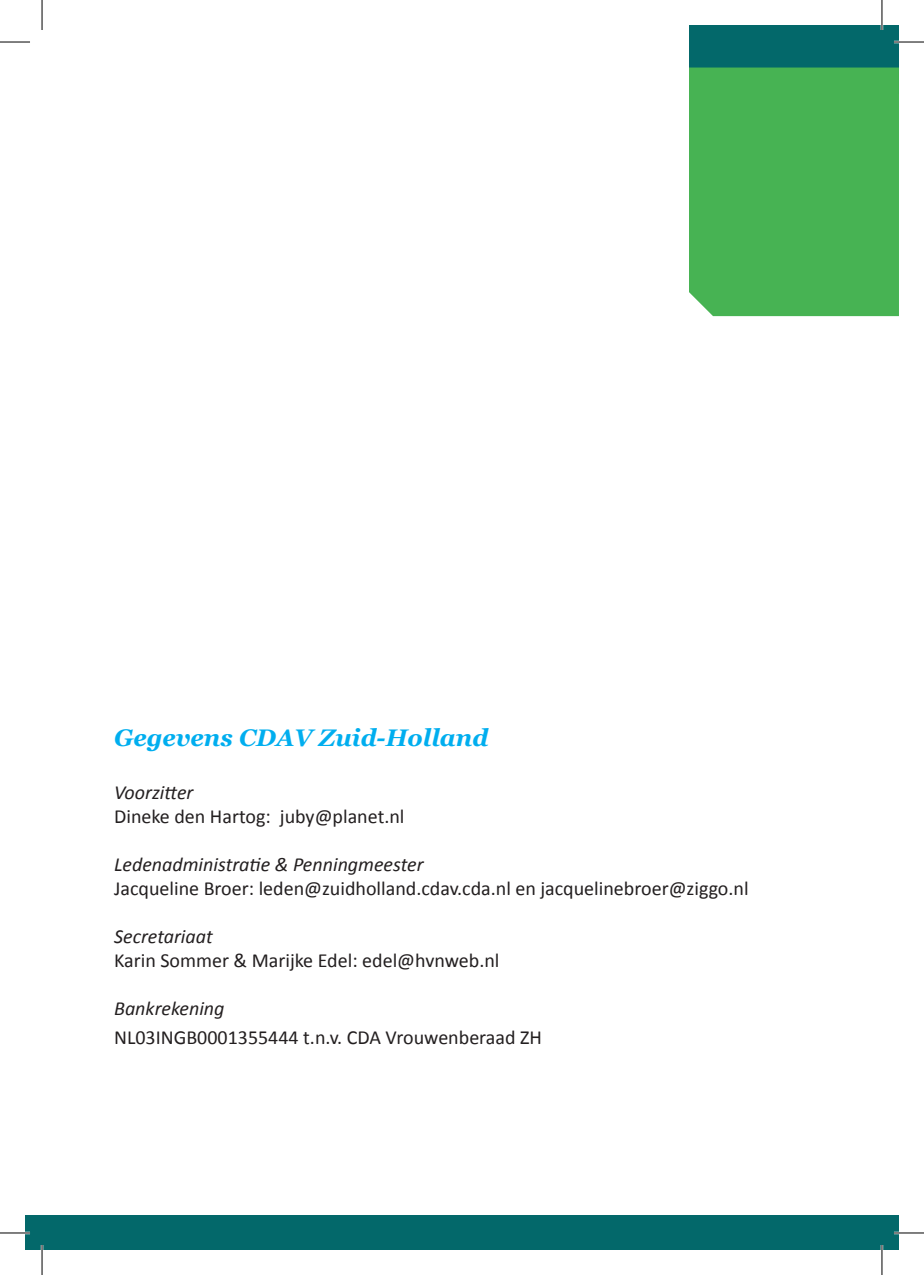
<style>
.page{position:relative;width:924px;height:1275px;background:#fff}
.page>*{position:absolute;margin:0;border:0;box-sizing:border-box;transform-origin:0 0}
.t1{font:italic 700 24px "Georgia";color:#00aeef}
.t2{font:20px "Calibri";color:#231f20}
.t3{font:italic 20px "Calibri";color:#231f20}
</style>
<div class="page">
<div style="left:688px;top:25px;width:210px;height:68px;background:#03686a"></div>
<div style="left:688px;top:68px;width:210px;height:248px;background:#47b353"></div>
<div style="left:25px;top:1216px;width:873px;height:34px;background:#03686a"></div>
<hr style="left:893px;top:41px;width:30px;height:2px;background:#fff">
<hr style="left:0;top:1231px;width:30px;height:3px;background:#fff">
<hr style="left:893px;top:1231px;width:30px;height:3px;background:#fff">
<hr style="left:41px;top:1245px;width:2px;height:30px;background:#fff">
<hr style="left:880px;top:0;width:2px;height:30px;background:#fff">
<hr style="left:880px;top:1245px;width:2px;height:30px;background:#fff">
<hr style="left:0;top:42px;width:30px;height:1px;background:#000">
<hr style="left:893px;top:42px;width:30px;height:1px;background:#000">
<hr style="left:0;top:1232px;width:30px;height:1px;background:#000">
<hr style="left:893px;top:1232px;width:30px;height:1px;background:#000">
<hr style="left:42px;top:0;width:1px;height:30px;background:#000">
<hr style="left:42px;top:1245px;width:1px;height:30px;background:#000">
<hr style="left:881px;top:0;width:1px;height:30px;background:#000">
<hr style="left:881px;top:1245px;width:1px;height:30px;background:#000">
<p class="t1" style="left:114px;top:722px;width:375px">Gegevens CDAV Zuid-Holland</p>
<p class="t3" style="left:114px;top:778px;width:81px">Voorzitter</p>
<p class="t2" style="left:114px;top:802px;width:292px">Dineke den Hartog: juby@planet.nl</p>
<p class="t3" style="left:114px;top:850px;width:311px">Ledenadministratie &amp; Penningmeester</p>
<p class="t2" style="left:114px;top:874px;width:635px">Jacqueline Broer: leden@zuidholland.cdav.cda.nl en jacquelinebroer@ziggo.nl</p>
<p class="t3" style="left:114px;top:922px;width:100px">Secretariaat</p>
<p class="t2" style="left:114px;top:946px;width:387px">Karin Sommer &amp; Marijke Edel: edel@hvnweb.nl</p>
<p class="t3" style="left:114px;top:994px;width:112px">Bankrekening</p>
<p class="t2" style="left:114px;top:1023px;width:429px">NL03INGB0001355444 t.n.v. CDA Vrouwenberaad ZH</p>
</div>
